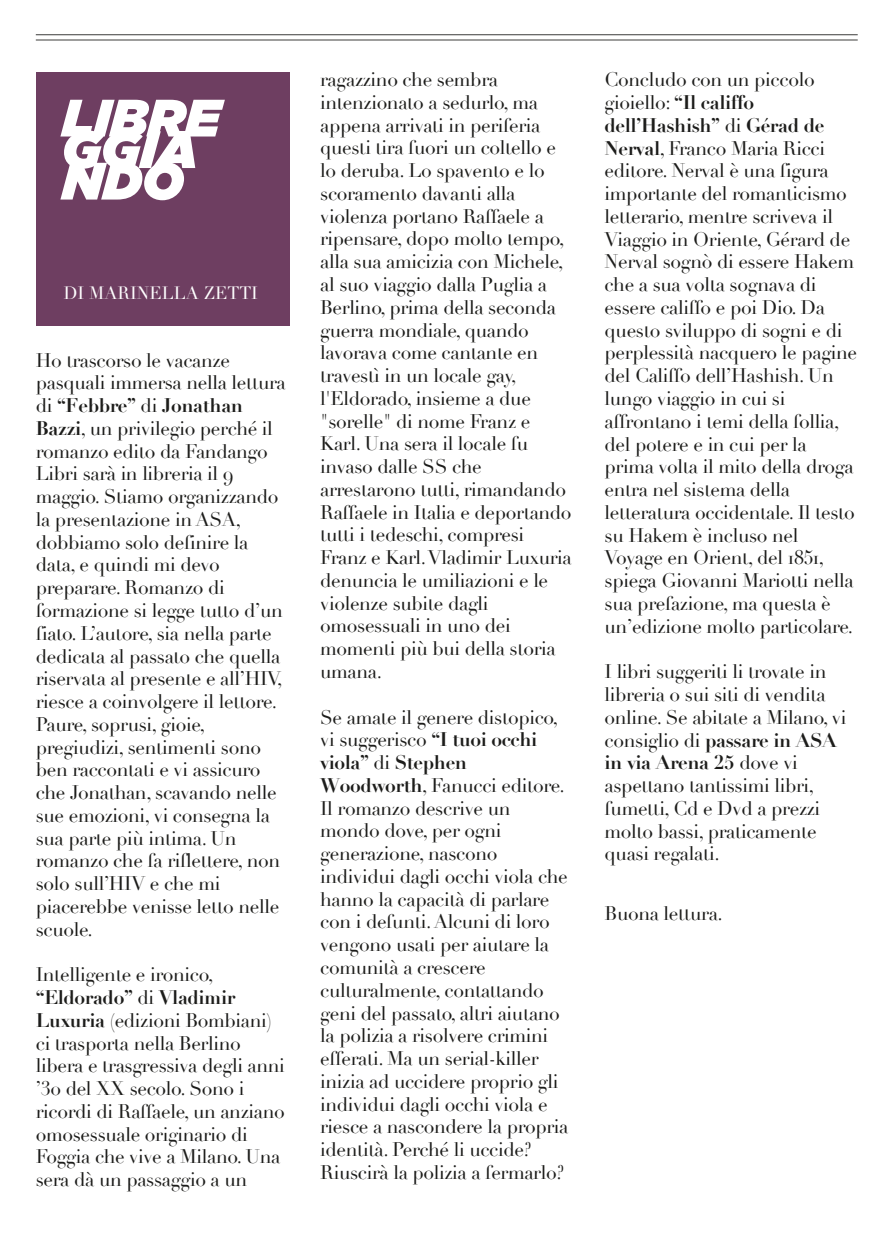
<style>
.page{position:relative;width:893px;height:1236px;background:#fff}
.page>*{position:absolute;margin:0;border:0;box-sizing:border-box;transform-origin:0 0}
.t1{font:italic 900 52.5px "Gotham";color:#fff}
.t2{font:19.25px/22.8px "Didot";letter-spacing:-.02em;color:#1d1d1b}
.t3{font:17.5px "Didot";color:#fff}
.s1{font-weight:700}
</style>
<div class="page">
<hr style="left:36px;top:40px;width:822px;height:1px;background:#3c3c3b">
<hr style="left:36px;top:34px;width:822px;height:1px;background:#3c3c3b">
<div style="left:36px;top:72px;width:253px;height:254px;background:#6e3e61"></div>
<h1 class="t1" style="left:62px;top:80px;width:160px">LIBRE</h1>
<h1 class="t1" style="left:62px;top:112px;width:137px">GGIA</h1>
<h1 class="t1" style="left:62px;top:143px;width:123px">NDO</h1>
<p class="t3" style="left:63px;top:282px;width:196px">DI MARINELLA ZETTI</p>
<p class="t2" style="left:36px;top:349px;width:252px">Ho trascorso le vacanze pasquali immersa nella lettura di <span class="s1">“Febbre”</span> di <span class="s1">Jonathan<br>Bazzi</span>, un privilegio perché il romanzo edito da Fandango<br>Libri sarà in libreria il 9 maggio. Stiamo organizzando la presentazione in ASA, dobbiamo solo definire la data, e quindi mi devo preparare. Romanzo di formazione si legge tutto d’un fiato. L’autore, sia nella parte dedicata al passato che quella riservata al presente e all’HIV, riesce a coinvolgere il lettore.<br>Paure, soprusi, gioie, pregiudizi, sentimenti sono ben raccontati e vi assicuro che Jonathan, scavando nelle sue emozioni, vi consegna la sua parte più intima. Un romanzo che fa riflettere, non solo sull’HIV e che mi piacerebbe venisse letto nelle scuole.</p>
<p class="t2" style="left:36px;top:963px;width:251px">Intelligente e ironico, <span class="s1">“Eldorado”</span> di <span class="s1">Vladimir<br>Luxuria</span> (edizioni Bombiani) ci trasporta nella Berlino libera e trasgressiva degli anni ’30 del XX secolo. Sono i ricordi di Raffaele, un anziano omosessuale originario di<br>Foggia che vive a Milano. Una sera dà un passaggio a un</p>
<p class="t2" style="left:320px;top:68px;width:253px">ragazzino che sembra intenzionato a sedurlo, ma appena arrivati in periferia questi tira fuori un coltello e lo deruba. Lo spavento e lo scoramento davanti alla violenza portano Raffaele a ripensare, dopo molto tempo, alla sua amicizia con Michele, al suo viaggio dalla Puglia a<br>Berlino, prima della seconda guerra mondiale, quando lavorava come cantante en travestì in un locale gay, l'Eldorado, insieme a due "sorelle" di nome Franz e<br>Karl. Una sera il locale fu invaso dalle SS che arrestarono tutti, rimandando<br>Raffaele in Italia e deportando tutti i tedeschi, compresi<br>Franz e Karl. Vladimir Luxuria denuncia le umiliazioni e le violenze subite dagli omosessuali in uno dei momenti più bui della storia umana.</p>
<p class="t2" style="left:320px;top:705px;width:250px">Se amate il genere distopico, vi suggerisco <span class="s1">“I tuoi occhi viola”</span> di <span class="s1">Stephen<br>Woodworth</span>, Fanucci editore.<br>Il romanzo descrive un mondo dove, per ogni generazione, nascono individui dagli occhi viola che hanno la capacità di parlare con i defunti. Alcuni di loro vengono usati per aiutare la comunità a crescere culturalmente, contattando geni del passato, altri aiutano la polizia a risolvere crimini efferati. Ma un serial-killer inizia ad uccidere proprio gli individui dagli occhi viola e riesce a nascondere la propria identità. Perché li uccide?<br>Riuscirà la polizia a fermarlo?</p>
<p class="t2" style="left:605px;top:69px;width:254px">Concludo con un piccolo gioiello: <span class="s1">“Il califfo dell’Hashish”</span> di <span class="s1">Gérad de<br>Nerval</span>, Franco Maria Ricci editore. Nerval è una figura importante del romanticismo letterario, mentre scriveva il<br>Viaggio in Oriente, Gérard de<br>Nerval sognò di essere Hakem che a sua volta sognava di essere califfo e poi Dio. Da questo sviluppo di sogni e di perplessità nacquero le pagine del Califfo dell’Hashish. Un lungo viaggio in cui si affrontano i temi della follia, del potere e in cui per la prima volta il mito della droga entra nel sistema della letteratura occidentale. Il testo su Hakem è incluso nel<br>Voyage en Orient, del 1851, spiega Giovanni Mariotti nella sua prefazione, ma questa è un’edizione molto particolare.</p>
<p class="t2" style="left:605px;top:660px;width:243px">I libri suggeriti li trovate in libreria o sui siti di vendita online. Se abitate a Milano, vi consiglio di <span class="s1">passare in ASA in via Arena 25</span> dove vi aspettano tantissimi libri, fumetti, Cd e Dvd a prezzi molto bassi, praticamente quasi regalati.</p>
<p class="t2" style="left:605px;top:902px;width:120px">Buona lettura.</p>
</div>
